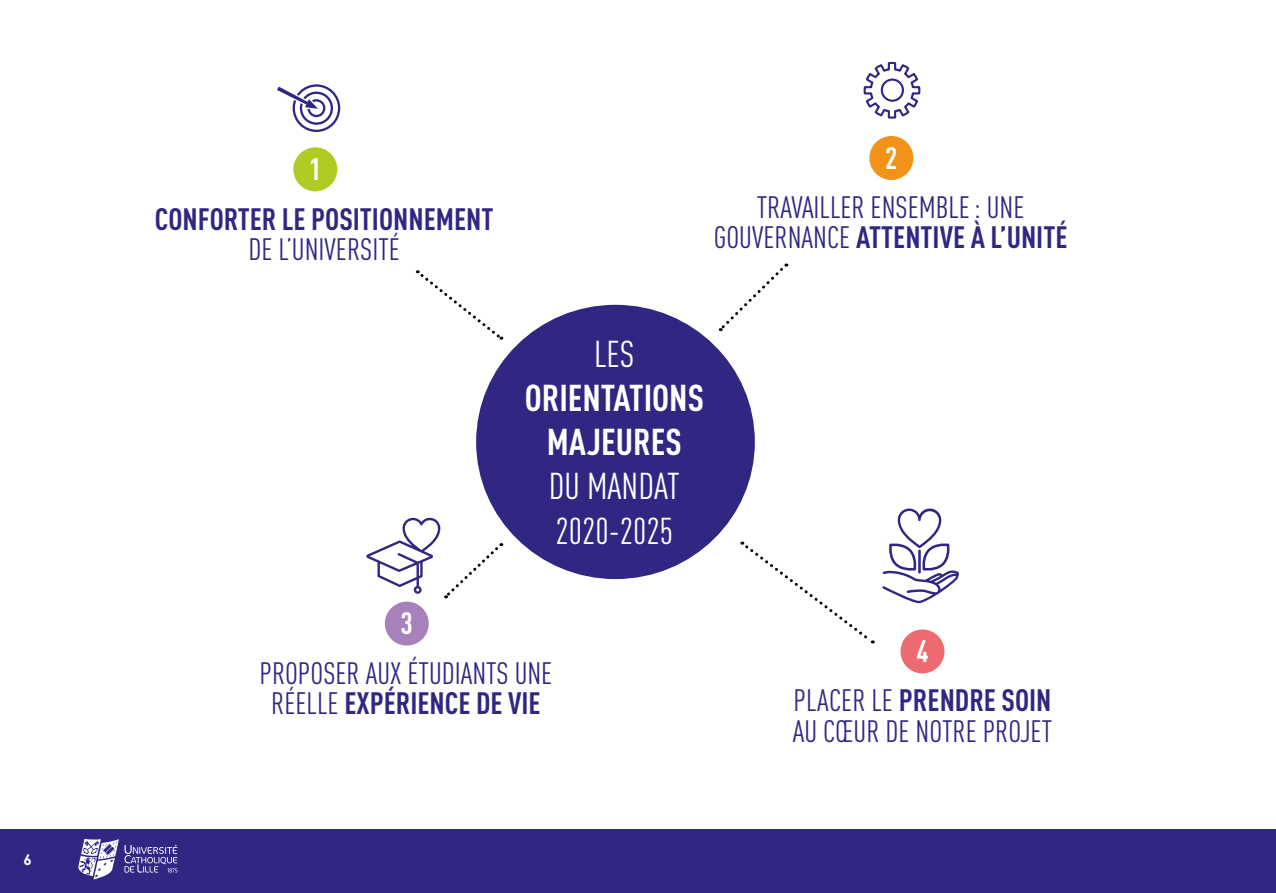
<style>
.page{position:relative;width:1276px;height:893px;background:#fff}
.page>*{position:absolute;margin:0;border:0;box-sizing:border-box;transform-origin:0 0}
.t1{font:36.9px/44.2px "DIN Cond";color:#fff}
.t2{font:700 36.9px/44.2px "DIN Cond";color:#fff;text-align:center}
.t3{font:30.6px/30px "DIN Cond";color:#302783;text-align:center}
.t4{font:700 30.6px/48.9px "DIN Cond";color:#302783;text-align:center}
.t5{font:700 30.6px "DIN Cond";color:#fff}
.t6{font:700 15px "Century Gothic";color:#fff}
.s1{font-weight:700}
.s2{color:#fff}
.s3{font-weight:400}
</style>
<div class="page">
<svg style="left:293px;top:87px;width:47px;height:45px"></svg>
<div style="left:293px;top:84px;width:47px;height:48px;border:2px solid #302783;border-radius:50%"></div>
<div style="left:300px;top:92px;width:33px;height:33px;border:2px solid #302783;border-radius:50%"></div>
<div style="left:307px;top:99px;width:18px;height:18px;border:2px solid #302783;border-radius:50%"></div>
<svg style="left:277px;top:84px;width:46px;height:28px"></svg>
<div style="left:476px;top:305px;width:279px;height:274px;background:#302783;border-radius:50%"></div>
<svg style="left:417px;top:270px;width:86px;height:70px"></svg>
<svg style="left:718px;top:264px;width:69px;height:68px"></svg>
<svg style="left:742px;top:542px;width:132px;height:102px"></svg>
<div style="left:293px;top:147px;width:44px;height:44px;background:#b1cb25;border-radius:50%"></div>
<div style="left:869px;top:136px;width:44px;height:44px;background:#f39219;border-radius:50%"></div>
<svg style="left:863px;top:61px;width:58px;height:58px"></svg>
<div style="left:880px;top:79px;width:24px;height:23px;border:2px solid #302783;border-radius:50%"></div>
<div style="left:385px;top:602px;width:44px;height:44px;background:#a782ba;border-radius:50%"></div>
<svg style="left:366px;top:517px;width:136px;height:82px"></svg>
<div style="left:900px;top:629px;width:44px;height:44px;background:#ed6b70;border-radius:50%"></div>
<div style="left:0;top:829px;width:1276px;height:64px;background:#302783"></div>
<svg style="left:882px;top:508px;width:77px;height:95px"></svg>
<hr style="left:918px;top:551px;width:2px;height:21px;background:#302783">
<svg style="left:78px;top:839px;width:99px;height:40px"></svg>
<p class="t6" style="left:24px;top:850px;width:10px">6</p>
<p class="t5" style="left:309px;top:150px;width:14px">1</p>
<p class="t4" style="left:155px;top:193px;width:340px">CONFORTER LE POSITIONNEMENT</p>
<p class="t3" style="left:248px;top:234px;width:153px">DE L’UNIVERSITÉ</p>
<p class="t5" style="left:885px;top:139px;width:14px">2</p>
<p class="t3" style="left:714px;top:192px;width:355px">TRAVAILLER ENSEMBLE: UNE<br>GOUVERNANCE <span class="s1">ATTENTIVE À L’UN ITÉ</span></p>
<p class="t1" style="left:594px;top:331px;width:39px">LES</p>
<p class="t2" style="left:525px;top:375px;width:181px">ORIENTATIONS<br>MAJEURES</p>
<p class="t1" style="left:549px;top:464px;width:132px">DU MANDAT<br>2020-2025</p>
<p class="t5" style="left:401px;top:605px;width:14px">3</p>
<p class="t3" style="left:259px;top:658px;width:294px;line-height:30.5px">PROPOSER AUX ÉTUDIANTS UNE<br>RÉELLE <span class="s1">EXPÉRIENCE DE VIE</span></p>
<p class="t4" style="left:793px;top:626px;width:256px"><span class="s2">4<br></span><span class="s3">PLACER LE</span> PRENDRE SOIN</p>
<p class="t3" style="left:793px;top:715px;width:261px">AU CŒUR DE NOTRE PROJET</p>
</div>
